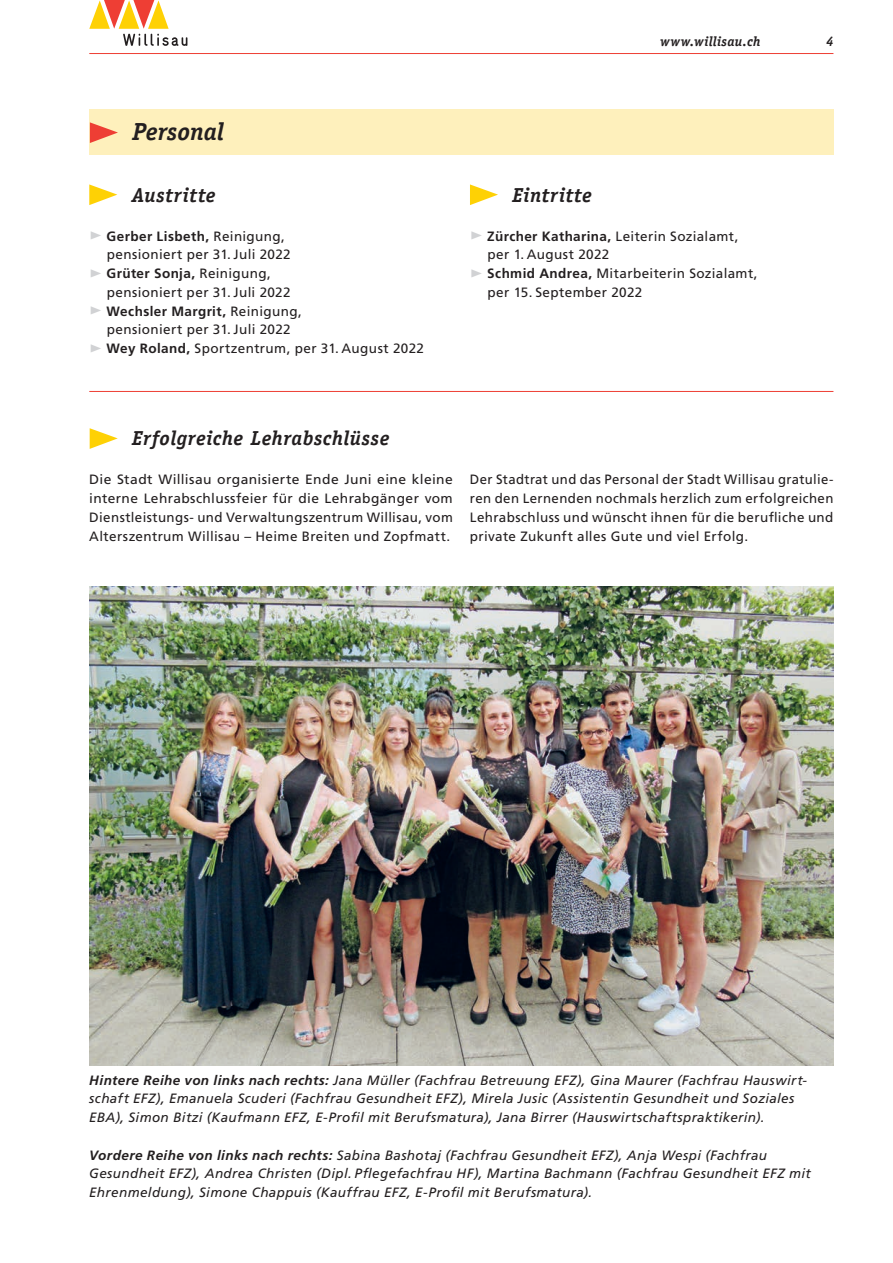
<style>
.page{position:relative;width:893px;height:1263px;background:#fff}
.page>*{position:absolute;margin:0;border:0;box-sizing:border-box;transform-origin:0 0}
.t1{font:italic 700 24.75px "Officina Serif Std";letter-spacing:-.005em;color:#231f20}
.t2{font:italic 700 20.25px "Officina Serif Std";letter-spacing:.025em;color:#231f20}
.t3{font:13.5px/18.8px "Frutiger LT Std";letter-spacing:.025em;color:#231f20;text-align:justify}
.t4{font:italic 13.5px/18.8px "Frutiger LT Std";letter-spacing:.025em;color:#231f20}
.t5{font:700 13.5px "Frutiger LT Std";letter-spacing:.03em;color:#231f20}
.t6{font:italic 700 13.5px "Officina Serif Std";letter-spacing:.03em;color:#231f20}
.s1{color:#d1d2d4}
.s2{font-weight:400}
.s3{font-weight:700}
</style>
<div class="page">
<hr style="left:89px;top:53px;width:744px;height:1px;background:#ee3e34">
<svg style="left:89px;top:0;width:98px;height:46px"></svg>
<svg style="left:89px;top:184px;width:28px;height:21px"></svg>
<svg style="left:470px;top:184px;width:28px;height:21px"></svg>
<div style="left:90px;top:109px;width:744px;height:46px;background:#fef0bc"></div>
<svg style="left:90px;top:122px;width:28px;height:21px"></svg>
<svg style="left:90px;top:428px;width:28px;height:21px"></svg>
<hr style="left:89px;top:391px;width:744px;height:1px;background:#ee3e34">
<img style="left:89px;top:587px;width:744px;height:479px">
<h1 class="t1" style="left:132px;top:117px;width:93px">Personal</h1>
<p class="t6" style="left:660px;top:34px;width:102px">www.willisau.ch</p>
<p class="t6" style="left:826px;top:34px;width:9px">4</p>
<h2 class="t2" style="left:132px;top:183px;width:85px">Austritte</h2>
<h2 class="t2" style="left:512px;top:183px;width:81px">Eintritte</h2>
<p class="t5" style="left:90px;top:228px;width:197px"><span class="s1">▶</span> Gerber Lisbeth, <span class="s2">Reinigung,</span></p>
<p class="t3" style="left:107px;top:245px;width:185px">pensioniert per 31. Juli 2022</p>
<p class="t5" style="left:90px;top:266px;width:183px"><span class="s1">▶</span> Grüter Sonja, <span class="s2">Reinigung,</span></p>
<p class="t3" style="left:107px;top:283px;width:185px">pensioniert per 31. Juli 2022</p>
<p class="t5" style="left:90px;top:303px;width:214px"><span class="s1">▶</span> Wechsler Margrit, <span class="s2">Reinigung,</span></p>
<p class="t3" style="left:107px;top:320px;width:185px">pensioniert per 31. Juli 2022</p>
<p class="t3" style="left:90px;top:339px;width:336px"><span class="s1">▶</span> <span class="s3">Wey Roland,</span> Sportzentrum, per 31. August 2022</p>
<p class="t3" style="left:470px;top:227px;width:270px"><span class="s1">▶</span> <span class="s3">Zürcher Katharina,</span> Leiterin Sozialamt,</p>
<p class="t3" style="left:487px;top:245px;width:123px">per 1. August 2022</p>
<p class="t3" style="left:470px;top:264px;width:289px"><span class="s1">▶</span> <span class="s3">Schmid Andrea,</span> Mitarbeiterin Sozialamt,</p>
<p class="t3" style="left:487px;top:283px;width:156px">per 15. September 2022</p>
<h2 class="t2" style="left:132px;top:427px;width:259px">Erfolgreiche Lehrabschlüsse</h2>
<p class="t3" style="left:89px;top:470px;width:365px">Die Stadt Willisau organisierte Ende Juni eine kleine interne Lehrabschlussfeier für die Lehrabgänger vom Dienstleistungs- und Verwaltungszentrum Willisau, vom Alterszentrum Willisau – Heime Breiten und Zopfmatt.</p>
<p class="t3" style="left:470px;top:470px;width:365px">Der Stadtrat und das Personal der Stadt Willisau gratulie&shy;ren den Lernenden nochmals herzlich zum erfolgreichen Lehrabschluss und wünscht ihnen für die berufliche und private Zukunft alles Gute und viel Erfolg.</p>
<p class="t4" style="left:89px;top:1070px;width:719px"><span class="s3">Hintere Reihe von links nach rechts:</span> Jana Müller (Fachfrau Betreuung EFZ), Gina Maurer (Fachfrau Hauswirt&shy;schaft EFZ), Emanuela Scuderi (Fachfrau Gesundheit EFZ), Mirela Jusic (Assistentin Gesundheit und Soziales<br>EBA), Simon Bitzi (Kaufmann EFZ, E-Profil mit Berufsmatura), Jana Birrer (Hauswirtschaftspraktikerin).</p>
<p class="t4" style="left:89px;top:1145px;width:723px"><span class="s3">Vordere Reihe von links nach rechts:</span> Sabina Bashotaj (Fachfrau Gesundheit EFZ), Anja Wespi (Fachfrau<br>Gesundheit EFZ), Andrea Christen (Dipl. Pflegefachfrau HF), Martina Bachmann (Fachfrau Gesundheit EFZ mit<br>Ehrenmeldung), Simone Chappuis (Kauffrau EFZ, E-Profil mit Berufsmatura).</p>
</div>
